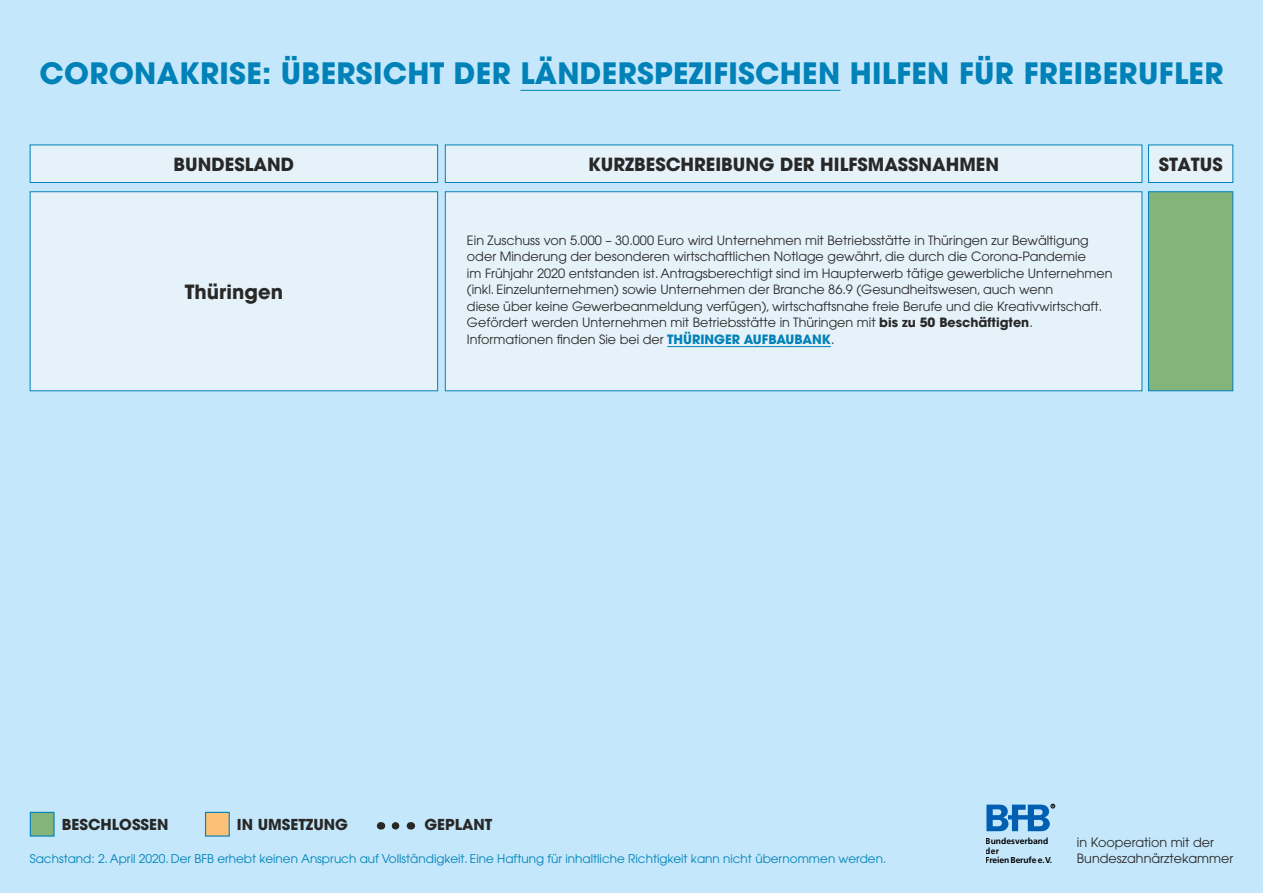
<style>
.page{position:relative;width:1263px;height:893px;background:#c4e7fb}
.page>*{position:absolute;margin:0;border:0;box-sizing:border-box;transform-origin:0 0}
.t1{font:700 29.25px "Avant Garde";letter-spacing:.01em;color:#0081b7}
.t2{font:700 19.5px "Avant Garde";color:#282827}
.t3{font:700 18px "Avant Garde";color:#282827}
.t4{font:700 15px "Avant Garde";color:#282827}
.t5{font:12.75px/16.5px "Avant Garde";color:#282827}
.t6{font:12px "Avant Garde";color:#0081b7}
.t7{font:700 8.55px/9.8px "Frutiger";letter-spacing:-.01em;color:#000}
.s1{font-weight:700}
.s2{font-weight:700;color:#0081b7}
</style>
<div class="page">
<hr style="left:520px;top:90px;width:320px;height:1px;background:#0081b7">
<div style="left:30px;top:192px;width:408px;height:199px;background:#e6f2fa"></div>
<div style="left:30px;top:191px;width:408px;height:200px;border:1px solid #0081b7"></div>
<div style="left:30px;top:145px;width:408px;height:37px;background:#e6f2fa"></div>
<div style="left:30px;top:145px;width:408px;height:38px;border:1px solid #0081b7"></div>
<div style="left:445px;top:145px;width:697px;height:37px;background:#e6f2fa"></div>
<div style="left:445px;top:145px;width:697px;height:38px;border:1px solid #0081b7"></div>
<div style="left:1148px;top:145px;width:85px;height:37px;background:#e6f2fa"></div>
<div style="left:1148px;top:145px;width:85px;height:38px;border:1px solid #0081b7"></div>
<div style="left:445px;top:192px;width:697px;height:199px;background:#e6f2fa"></div>
<hr style="left:667px;top:346px;width:164px;height:1px;background:#0081b7">
<div style="left:445px;top:191px;width:697px;height:200px;border:1px solid #0081b7"></div>
<div style="left:1148px;top:191px;width:85px;height:200px;background:#84b479;border:1px solid #0081b7"></div>
<svg style="left:986px;top:804px;width:69px;height:27px"></svg>
<svg style="left:395px;top:822px;width:5px;height:8px"></svg>
<div style="left:205px;top:812px;width:25px;height:25px;background:#fac075;border:1px solid #0081b7"></div>
<div style="left:30px;top:812px;width:25px;height:25px;background:#84b479;border:1px solid #0081b7"></div>
<h1 class="t1" style="left:40px;top:55px;width:1185px">CORONAKRISE: ÜBERSICHT DER LÄNDERSPEZIFISCHEN HILFEN FÜR FREIBERUFLER</h1>
<h3 class="t3" style="left:174px;top:153px;width:122px">BUNDESLAND</h3>
<h3 class="t3" style="left:588px;top:153px;width:412px">KURZBESCHREIBUNG DER HILFSMASSNAHMEN</h3>
<h3 class="t3" style="left:1159px;top:153px;width:65px">STATUS</h3>
<h2 class="t2" style="left:185px;top:279px;width:100px">Thüringen</h2>
<p class="t5" style="left:467px;top:232px;width:647px">Ein Zuschuss von 5.000 – 30.000 Euro wird Unternehmen mit Betriebsstätte in Thüringen zur Bewältigung oder Minderung der besonderen wirtschaftlichen Notlage gewährt, die durch die Corona-Pandemie<br>im Frühjahr 2020 entstanden ist. Antragsberechtigt sind im Haupterwerb tätige gewerbliche Unternehmen (inkl. Einzelunternehmen) sowie Unternehmen der Branche 86.9 (Gesundheitswesen, auch wenn<br>diese über keine Gewerbeanmeldung verfügen), wirtschaftsnahe freie Berufe und die Kreativwirtschaft.<br>Gefördert werden Unternehmen mit Betriebsstätte in Thüringen mit <span class="s1">bis zu 50 Beschäftigten</span>.<br>Informationen finden Sie bei der <span class="s2">THÜRINGER AUFBAUBANK</span>.</p>
<p class="t4" style="left:62px;top:815px;width:108px">BESCHLOSSEN</p>
<p class="t4" style="left:237px;top:815px;width:113px">IN UMSETZUNG</p>
<p class="t4" style="left:424px;top:815px;width:69px">GEPLANT</p>
<p class="t6" style="left:30px;top:851px;width:858px">Sachstand: 2. April 2020. Der BFB erhebt keinen Anspruch auf Vollständigkeit. Eine Haftung für inhaltliche Richtigkeit kann nicht übernommen werden.</p>
<p class="t7" style="left:986px;top:836px;width:68px">Bundesverband der<br>Freien Berufe e.V.</p>
<p class="t5" style="left:1077px;top:834px;width:158px">in Kooperation mit der<br>Bundeszahnärztekammer</p>
</div>
